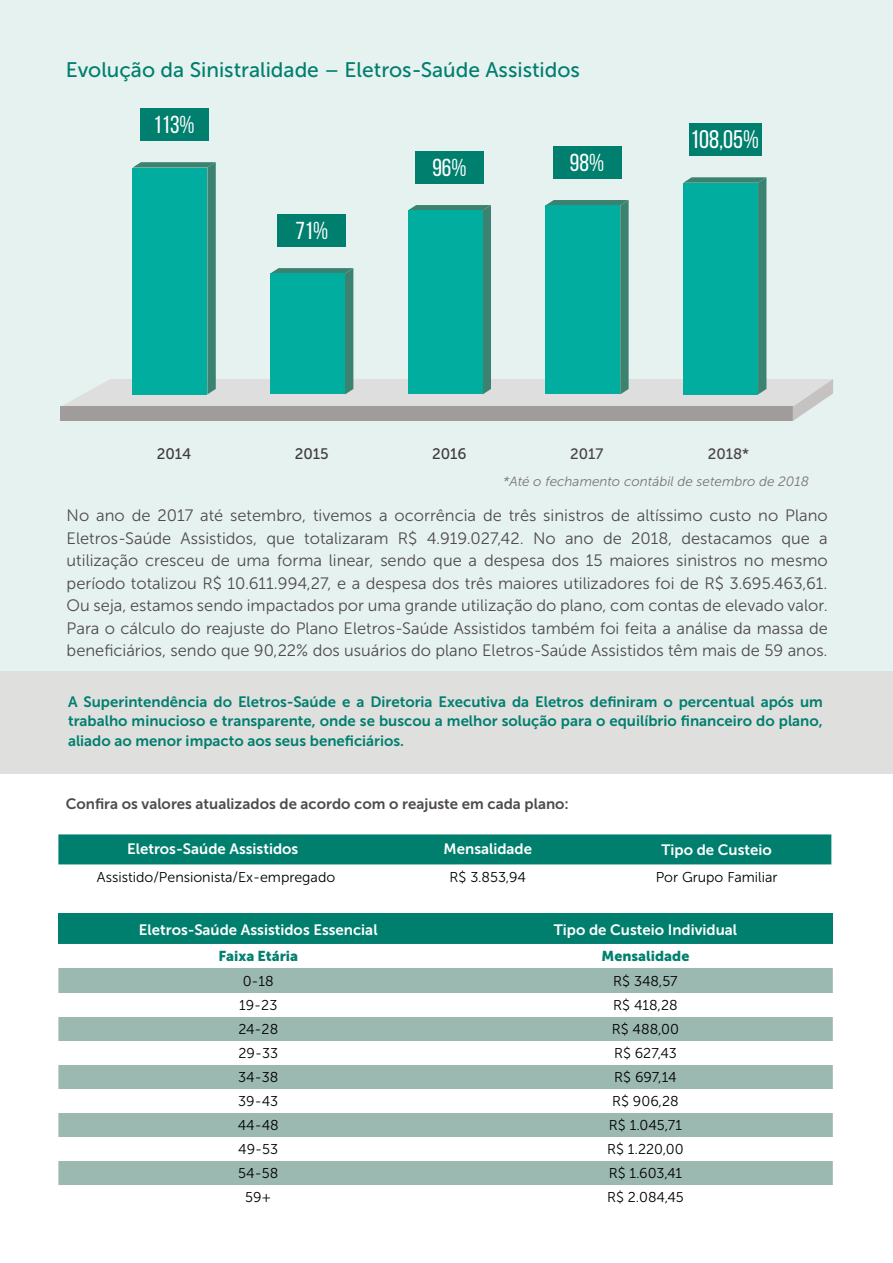
<style>
.page{position:relative;width:893px;height:1263px;background:#fff}
.page>*{position:absolute;margin:0;border:0;box-sizing:border-box;transform-origin:0 0}
.t1{font:25.35px "Bebas Neue";color:#fff}
.t2{font:24.6px "Bebas Neue";color:#fff}
.t3{font:21px "Museo Sans 500";color:#007f6e}
.t4{font:16.5px/22.5px "Museo Sans 300";color:#4f4b4b;text-align:justify}
.t5{font:15.15px "Museo Sans 500";color:#3c3c3b}
.t6{font:15px/19.5px "Museo Sans 700";color:#007f6e;text-align:justify}
.t7{font:15px "Museo Sans 700";color:#fff}
.t8{font:15px "Museo Sans 700";color:#4f4b4b}
.t9{font:15px "Museo Sans 500";color:#484344}
.t10{font:14.25px "Museo Sans 300";color:#000}
.t11{font:14.25px "Museo Sans 900";color:#007f6e}
.t12{font:italic 13.5px "Museo Sans 300";color:#7b7574}
</style>
<div class="page">
<div style="left:0;top:0;width:893px;height:754px;background:#e6f2f0"></div>
<div style="left:0;top:672px;width:893px;height:102px;background:#dfdfde"></div>
<div style="left:58px;top:834px;width:773px;height:30px;background:#007f6e"></div>
<div style="left:58px;top:914px;width:400px;height:30px;background:#007f6e"></div>
<div style="left:458px;top:914px;width:375px;height:30px;background:#007f6e"></div>
<div style="left:58px;top:968px;width:775px;height:25px;background:#9bb9b1"></div>
<div style="left:58px;top:1017px;width:775px;height:24px;background:#9bb9b1"></div>
<div style="left:58px;top:1065px;width:775px;height:24px;background:#9bb9b1"></div>
<div style="left:58px;top:1113px;width:775px;height:24px;background:#9bb9b1"></div>
<div style="left:58px;top:1161px;width:775px;height:24px;background:#9bb9b1"></div>
<div style="left:140px;top:108px;width:68px;height:33px;background:#007f6e"></div>
<div style="left:689px;top:123px;width:73px;height:33px;background:#007f6e"></div>
<div style="left:415px;top:151px;width:68px;height:33px;background:#007f6e"></div>
<div style="left:553px;top:146px;width:68px;height:33px;background:#007f6e"></div>
<svg style="left:61px;top:162px;width:772px;height:259px"></svg>
<div style="left:545px;top:205px;width:75px;height:189px;background:#00ad9e"></div>
<p class="t3" style="left:66px;top:58px;width:516px">Evolução da Sinistralidade – Eletros-Saúde Assistidos</p>
<h2 class="t2" style="left:154px;top:111px;width:43px">113%</h2>
<h2 class="t2" style="left:295px;top:217px;width:34px">71%</h2>
<h2 class="t2" style="left:432px;top:154px;width:36px">96%</h2>
<h2 class="t2" style="left:570px;top:149px;width:36px">98%</h2>
<h1 class="t1" style="left:690px;top:125px;width:70px">108,05%</h1>
<p class="t5" style="left:157px;top:446px;width:36px">2014</p>
<p class="t5" style="left:295px;top:446px;width:36px">2015</p>
<p class="t5" style="left:432px;top:446px;width:36px">2016</p>
<p class="t9" style="left:570px;top:446px;width:35px">2017</p>
<p class="t9" style="left:708px;top:446px;width:43px">2018*</p>
<p class="t12" style="left:503px;top:474px;width:307px">*Até o fechamento contábil de setembro de 2018</p>
<p class="t4" style="left:67px;top:504px;width:763px">No ano de 2017 até setembro, tivemos a ocorrência de três sinistros de altíssimo custo no Plano Eletros-Saúde Assistidos, que totalizaram R$ 4.919.027,42. No ano de 2018, destacamos que a utilização cresceu de uma forma linear, sendo que a despesa dos 15 maiores sinistros no mesmo período totalizou R$ 10.611.994,27, e a despesa dos três maiores utilizadores foi de R$ 3.695.463,61.<br>Ou seja, estamos sendo impactados por uma grande utilização do plano, com contas de elevado valor.<br>Para o cálculo do reajuste do Plano Eletros-Saúde Assistidos também foi feita a análise da massa de beneficiários, sendo que 90,22% dos usuários do plano Eletros-Saúde Assistidos têm mais de 59 anos.</p>
<p class="t6" style="left:68px;top:692px;width:756px">A Superintendência do Eletros-Saúde e a Diretoria Executiva da Eletros definiram o percentual após um trabalho minucioso e transparente, onde se buscou a melhor solução para o equilíbrio financeiro do plano, aliado ao menor impacto aos seus beneficiários.</p>
<p class="t8" style="left:66px;top:795px;width:505px">Confira os valores atualizados de acordo com o reajuste em cada plano:</p>
<p class="t7" style="left:127px;top:841px;width:173px">Eletros-Saúde Assistidos</p>
<p class="t7" style="left:444px;top:841px;width:90px">Mensalidade</p>
<p class="t7" style="left:661px;top:841px;width:112px">Tipo de Custeio</p>
<p class="t10" style="left:97px;top:869px;width:240px">Assistido/Pensionista/Ex-empregado</p>
<p class="t10" style="left:450px;top:869px;width:78px">R$ 3.853,94</p>
<p class="t10" style="left:656px;top:869px;width:123px">Por Grupo Familiar</p>
<p class="t7" style="left:139px;top:921px;width:240px">Eletros-Saúde Assistidos Essencial</p>
<p class="t7" style="left:554px;top:921px;width:185px">Tipo de Custeio Individual</p>
<p class="t11" style="left:218px;top:948px;width:81px">Faixa Etária</p>
<p class="t11" style="left:602px;top:948px;width:89px">Mensalidade</p>
<p class="t10" style="left:243px;top:973px;width:33px">0-18</p>
<p class="t10" style="left:613px;top:973px;width:66px">R$ 348,57</p>
<p class="t10" style="left:239px;top:998px;width:40px">19-23</p>
<p class="t10" style="left:613px;top:998px;width:66px">R$ 418,28</p>
<p class="t10" style="left:238px;top:1022px;width:41px">24-28</p>
<p class="t10" style="left:612px;top:1022px;width:69px">R$ 488,00</p>
<p class="t10" style="left:238px;top:1046px;width:41px">29-33</p>
<p class="t10" style="left:614px;top:1046px;width:64px">R$ 627,43</p>
<p class="t10" style="left:238px;top:1070px;width:42px">34-38</p>
<p class="t10" style="left:614px;top:1070px;width:64px">R$ 697,14</p>
<p class="t10" style="left:238px;top:1094px;width:41px">39-43</p>
<p class="t10" style="left:612px;top:1094px;width:68px">R$ 906,28</p>
<p class="t10" style="left:238px;top:1118px;width:43px">44-48</p>
<p class="t10" style="left:609px;top:1118px;width:74px">R$ 1.045,71</p>
<p class="t10" style="left:238px;top:1142px;width:41px">49-53</p>
<p class="t10" style="left:607px;top:1142px;width:78px">R$ 1.220,00</p>
<p class="t10" style="left:238px;top:1166px;width:41px">54-58</p>
<p class="t10" style="left:609px;top:1166px;width:75px">R$ 1.603,41</p>
<p class="t10" style="left:245px;top:1190px;width:28px">59+</p>
<p class="t10" style="left:607px;top:1190px;width:78px">R$ 2.084,45</p>
</div>
